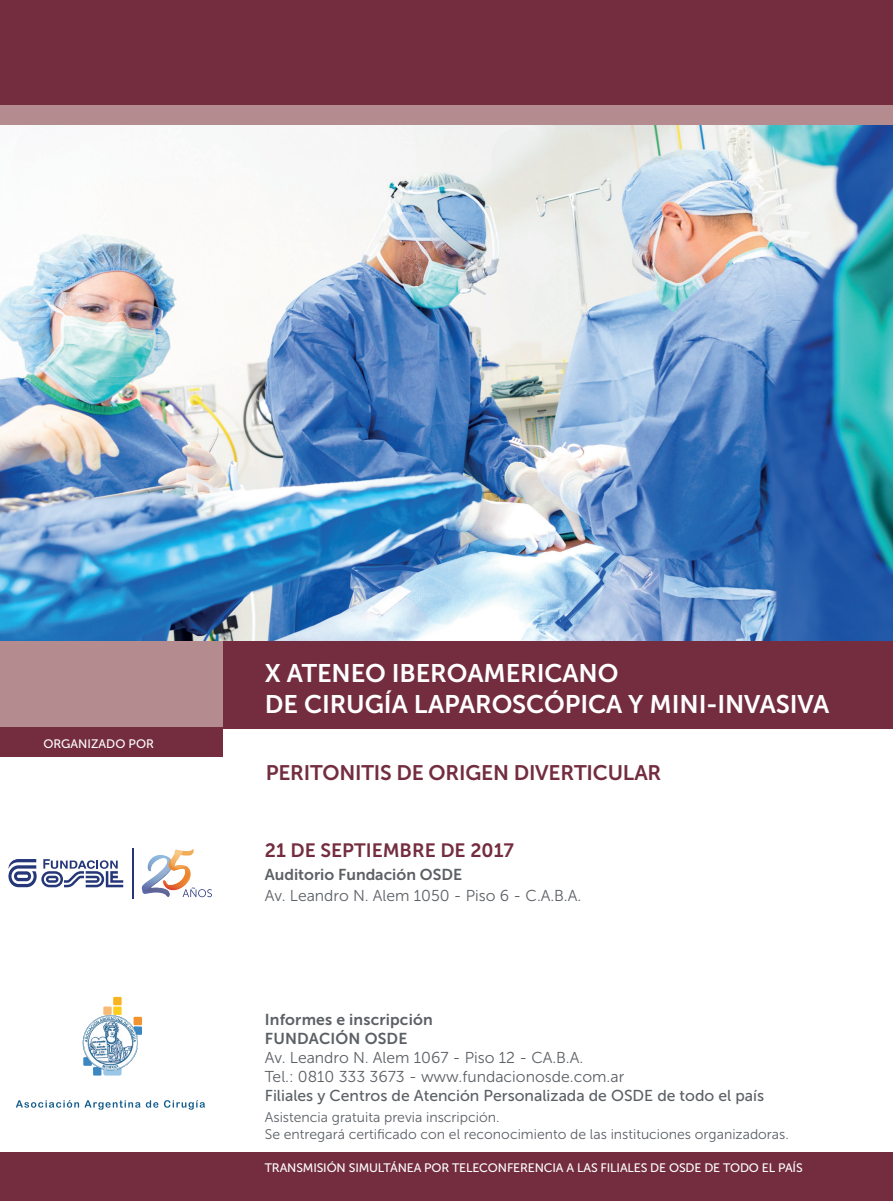
<style>
.page{position:relative;width:893px;height:1201px;background:#fff}
.page>*{position:absolute;margin:0;border:0;box-sizing:border-box;transform-origin:0 0}
.t1{font:25.38px/30.4px "Museo Sans 700";letter-spacing:-.005em;color:#fff}
.t2{font:21px "Museo Sans 700";letter-spacing:-.01em;color:#732d3f}
.t3{font:19.25px "Museo Sans 700";color:#732d3f}
.t4{font:15.75px/18.9px "Museo Sans 300";color:#5c6065}
.t5{font:15.75px "Museo Sans 500";color:#5c6065}
.t6{font:15.75px/18.9px "Museo Sans 700";letter-spacing:.01em;color:#5c6065}
.t7{font:14px/16.8px "Museo Sans 300";color:#5c6065}
.t8{font:12.25px "Museo Sans 500";letter-spacing:-.01em;color:#fff}
</style>
<div class="page">
<div style="left:0;top:1152px;width:893px;height:49px;background:#732d3f"></div>
<img style="left:0;top:125px;width:893px;height:516px">
<div style="left:0;top:641px;width:893px;height:88px;background:#732d3f"></div>
<div style="left:0;top:641px;width:223px;height:88px;background:#b48c90"></div>
<div style="left:0;top:0;width:893px;height:114px;background:#732d3f"></div>
<div style="left:0;top:105px;width:893px;height:20px;background:#b48c90"></div>
<div style="left:0;top:727px;width:223px;height:30px;background:#732d3f"></div>
<svg style="left:16px;top:1100px;width:63px;height:7px"></svg>
<svg style="left:85px;top:1100px;width:55px;height:9px"></svg>
<svg style="left:146px;top:1100px;width:12px;height:7px"></svg>
<svg style="left:164px;top:1100px;width:41px;height:9px"></svg>
<div style="left:103px;top:1057px;width:19px;height:18px;background:#9bc7e6;border-radius:2px"></div>
<div style="left:93px;top:1067px;width:8px;height:8px;background:#3b87c2"></div>
<div style="left:113px;top:1006px;width:9px;height:9px;background:#fdcd1e"></div>
<div style="left:103px;top:1006px;width:9px;height:9px;background:#f8bb76"></div>
<div style="left:113px;top:997px;width:9px;height:8px;background:#f8b320"></div>
<svg style="left:82px;top:1015px;width:60px;height:55px"></svg>
<svg style="left:194px;top:887px;width:18px;height:10px"></svg>
<hr style="left:132px;top:848px;width:1px;height:50px;background:#253778">
<svg style="left:8px;top:859px;width:115px;height:28px"></svg>
<img style="left:142px;top:849px;width:52px;height:48px">
<p class="t8" style="left:43px;top:737px;width:112px">ORGANIZADO POR</p>
<h1 class="t1" style="left:265px;top:658px;width:566px">X ATENEO IBEROAMERICANO<br>DE CIRUGÍA LAPAROSCÓPICA Y MINI-INVASIVA</h1>
<h2 class="t2" style="left:266px;top:760px;width:397px">PERITONITIS DE ORIGEN DIVERTICULAR</h2>
<p class="t3" style="left:265px;top:839px;width:251px">21 DE SEPTIEMBRE DE 2017</p>
<p class="t6" style="left:265px;top:865px;width:199px">Auditorio Fundación OSDE</p>
<p class="t4" style="left:265px;top:887px;width:318px">Av. Leandro N. Alem 1050 - Piso 6 - C.A.B.A.</p>
<p class="t6" style="left:265px;top:1010px;width:169px">Informes e inscripción<br>FUNDACIÓN OSDE</p>
<p class="t4" style="left:265px;top:1049px;width:361px">Av. Leandro N. Alem 1067 - Piso 12 - CA.B.A.<br>Tel.: 0810 333 3673 - www.fundacionosde.com.ar</p>
<p class="t5" style="left:265px;top:1086px;width:501px">Filiales y Centros de Atención Personalizada de OSDE de todo el país</p>
<p class="t7" style="left:265px;top:1110px;width:525px">Asistencia gratuita previa inscripción.<br>Se entregará certificado con el reconocimiento de las instituciones organizadoras.</p>
<p class="t8" style="left:265px;top:1160px;width:539px">TRANSMISIÓN SIMULTÁNEA POR TELECONFERENCIA A LAS FILIALES DE OSDE DE TODO EL PAÍS</p>
</div>
